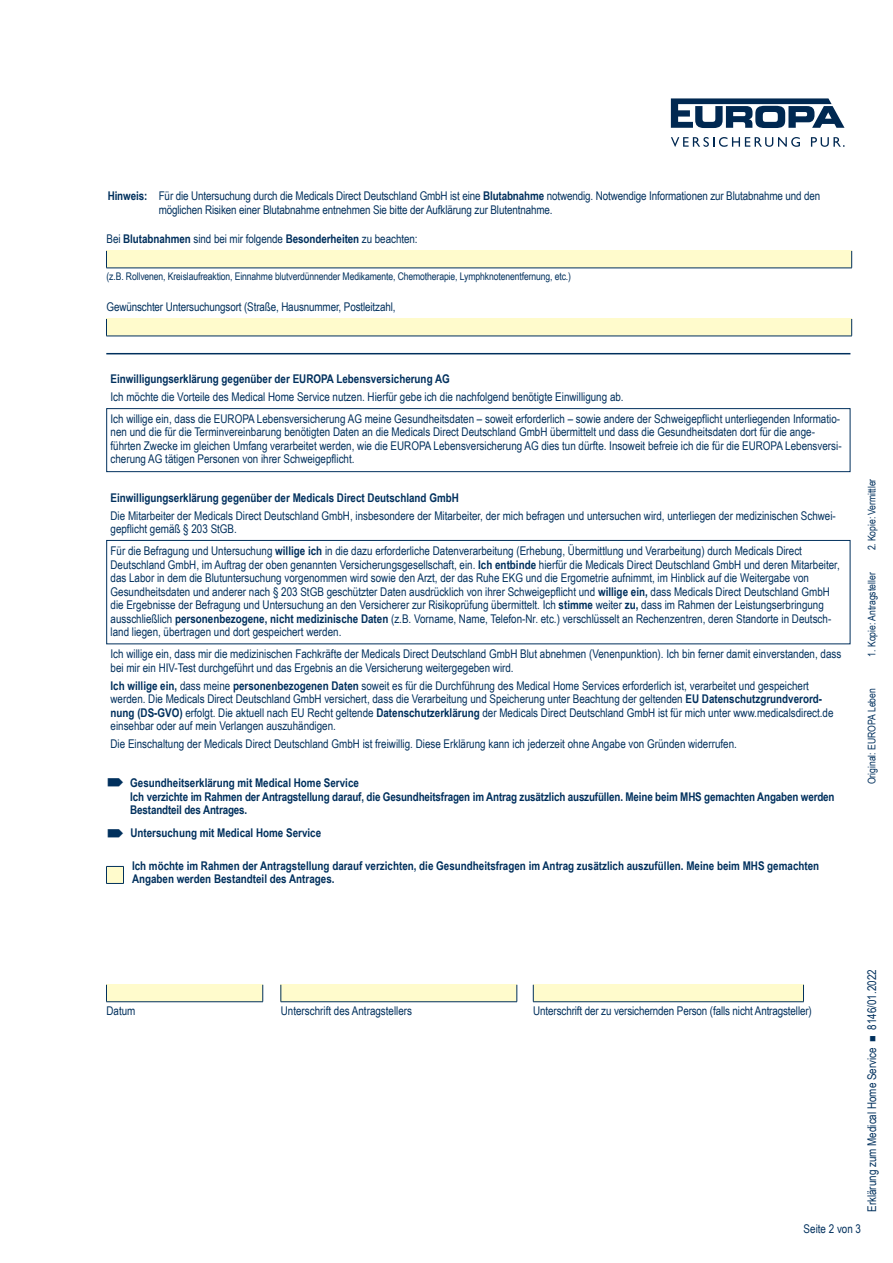
<style>
.page{position:relative;width:893px;height:1263px;background:#fff}
.page>*{position:absolute;margin:0;border:0;box-sizing:border-box;transform-origin:0 0}
.t1{font:12px/13.5px "Arial Narrow";color:#00305d}
.t2{font:700 12px/13.5px "Arial Narrow";color:#00305d}
.t3{font:10.5px "Arial Narrow";letter-spacing:-.01em;color:#00305d}
.s1{font-weight:700}
</style>
<div class="page">
<svg style="left:671px;top:98px;width:173px;height:30px"></svg>
<svg style="left:671px;top:137px;width:129px;height:10px"></svg>
<svg style="left:811px;top:137px;width:34px;height:10px"></svg>
<div style="left:106px;top:408px;width:744px;height:64px;border:1px solid #00305d"></div>
<div style="left:106px;top:540px;width:744px;height:104px;border:1px solid #00305d"></div>
<div style="left:106px;top:251px;width:746px;height:17px;background:#fffbcc"></div>
<svg style="left:106px;top:251px;width:1px;height:17px"></svg>
<svg style="left:851px;top:251px;width:1px;height:17px"></svg>
<hr style="left:106px;top:268px;width:746px;height:1px;background:#00305d">
<div style="left:106px;top:319px;width:746px;height:17px;background:#fffbcc"></div>
<svg style="left:106px;top:319px;width:1px;height:17px"></svg>
<svg style="left:851px;top:319px;width:1px;height:17px"></svg>
<hr style="left:106px;top:336px;width:746px;height:1px;background:#00305d">
<hr style="left:106px;top:353px;width:744px;height:1px;background:#00305d">
<svg style="left:106px;top:866px;width:18px;height:18px"></svg>
<div style="left:106px;top:985px;width:157px;height:17px;background:#fffbcc"></div>
<svg style="left:106px;top:985px;width:1px;height:16px"></svg>
<svg style="left:262px;top:985px;width:1px;height:16px"></svg>
<hr style="left:106px;top:1001px;width:157px;height:1px;background:#00305d">
<div style="left:281px;top:985px;width:236px;height:17px;background:#fffbcc"></div>
<svg style="left:281px;top:985px;width:1px;height:16px"></svg>
<svg style="left:517px;top:985px;width:1px;height:16px"></svg>
<hr style="left:281px;top:1001px;width:236px;height:1px;background:#00305d">
<div style="left:533px;top:985px;width:270px;height:17px;background:#fffbcc"></div>
<svg style="left:533px;top:985px;width:1px;height:16px"></svg>
<svg style="left:803px;top:985px;width:1px;height:16px"></svg>
<hr style="left:533px;top:1001px;width:271px;height:1px;background:#00305d">
<p class="t1" style="left:159px;top:189px;width:663px;text-indent:-51px"><span class="s1">Hinweis:</span> Für die Untersuchung durch die Medicals Direct Deutschland GmbH ist eine <span class="s1">Blutabnahme</span> notwendig. Notwendige Informationen zur Blutabnahme und den möglichen Risiken einer Blutabnahme entnehmen Sie bitte der Aufklärung zur Blutentnahme.</p>
<p class="t1" style="left:106px;top:231px;width:313px">Bei <span class="s1">Blutabnahmen</span> sind bei mir folgende <span class="s1">Besonderheiten</span> zu beachten:</p>
<p class="t3" style="left:106px;top:269px;width:466px">(z.B. Rollvenen, Kreislaufreaktion, Einnahme blutverdünnender Medikamente, Chemotherapie, Lymphknotenentfernung, etc.)</p>
<p class="t1" style="left:106px;top:299px;width:290px">Gewünschter Untersuchungsort (Straße, Hausnummer, Postleitzahl,</p>
<p class="t2" style="left:111px;top:371px;width:341px">Einwilligungserklärung gegenüber der EUROPA Lebensversicherung AG</p>
<p class="t1" style="left:111px;top:385px;width:731px;line-height:22px">Ich möchte die Vorteile des Medical Home Service nutzen. Hierfür gebe ich die nachfolgend benötigte Einwilligung ab.<br>Ich willige ein, dass die EUROPA Lebensversicherung AG meine Gesundheitsdaten – soweit erforderlich – sowie andere der Schweigepflicht unterliegenden Informatio-</p>
<p class="t1" style="left:111px;top:425px;width:732px">nen und die für die Terminvereinbarung benötigten Daten an die Medicals Direct Deutschland GmbH übermittelt und dass die Gesundheitsdaten dort für die ange&shy;führten Zwecke im gleichen Umfang verarbeitet werden, wie die EUROPA Lebensversicherung AG dies tun dürfte. Insoweit befreie ich die für die EUROPA Lebensversi&shy;cherung AG tätigen Personen von ihrer Schweigepflicht.</p>
<p class="t2" style="left:111px;top:490px;width:350px">Einwilligungserklärung gegenüber der Medicals Direct Deutschland GmbH</p>
<p class="t1" style="left:111px;top:508px;width:727px">Die Mitarbeiter der Medicals Direct Deutschland GmbH, insbesondere der Mitarbeiter, der mich befragen und untersuchen wird, unterliegen der medizinischen Schwei&shy;gepflicht gemäß § 203 StGB.</p>
<p class="t1" style="left:111px;top:544px;width:731px">Für die Befragung und Untersuchung <span class="s1">willige ich</span> in die dazu erforderliche Datenverarbeitung (Erhebung, Übermittlung und Verarbeitung) durch Medicals Direct Deutschland GmbH, im Auftrag der oben genannten Versicherungsgesellschaft, ein. <span class="s1">Ich entbinde</span> hierfür die Medicals Direct Deutschland GmbH und deren Mitarbeiter, das Labor in dem die Blutuntersuchung vorgenommen wird sowie den Arzt, der das Ruhe EKG und die Ergometrie aufnimmt, im Hinblick auf die Weitergabe von Gesundheitsdaten und anderer nach § 203 StGB geschützter Daten ausdrücklich von ihrer Schweigepflicht und <span class="s1">willige ein,</span> dass Medicals Direct Deutschland GmbH die Ergebnisse der Befragung und Untersuchung an den Versicherer zur Risikoprüfung übermittelt. Ich <span class="s1">stimme</span> weiter <span class="s1">zu,</span> dass im Rahmen der Leistungserbringung ausschließlich <span class="s1">personenbezogene, nicht medizinische Daten</span> (z.B. Vorname, Name, Telefon-Nr. etc.) verschlüsselt an Rechenzentren, deren Standorte in Deutsch&shy;land liegen, übertragen und dort gespeichert werden.</p>
<p class="t1" style="left:111px;top:647px;width:732px">Ich willige ein, dass mir die medizinischen Fachkräfte der Medicals Direct Deutschland GmbH Blut abnehmen (Venenpunktion). Ich bin ferner damit einverstanden, dass bei mir ein HIV-Test durchgeführt und das Ergebnis an die Versicherung weitergegeben wird.</p>
<p class="t1" style="left:111px;top:678px;width:724px"><span class="s1">Ich willige ein,</span> dass meine <span class="s1">personenbezogenen Daten</span> soweit es für die Durchführung des Medical Home Services erforderlich ist, verarbeitet und gespeichert werden. Die Medicals Direct Deutschland GmbH versichert, dass die Verarbeitung und Speicherung unter Beachtung der geltenden <span class="s1">EU Datenschutzgrundverord&shy;nung (DS-GVO)</span> erfolgt. Die aktuell nach EU Recht geltende <span class="s1">Datenschutzerklärung</span> der Medicals Direct Deutschland GmbH ist für mich unter www.medicalsdirect.de einsehbar oder auf mein Verlangen auszuhändigen.</p>
<p class="t1" style="left:111px;top:736px;width:628px">Die Einschaltung der Medicals Direct Deutschland GmbH ist freiwillig. Diese Erklärung kann ich jederzeit ohne Angabe von Gründen widerrufen.</p>
<p class="t2" style="left:130px;top:775px;width:706px">Gesundheitserklärung mit Medical Home Service<br>Ich verzichte im Rahmen der Antragstellung darauf, die Gesundheitsfragen im Antrag zusätzlich auszufüllen. Meine beim MHS gemachten Angaben werden<br>Bestandteil des Antrages.</p>
<p class="t2" style="left:130px;top:826px;width:192px">Untersuchung mit Medical Home Service</p>
<p class="t2" style="left:132px;top:858px;width:689px">Ich möchte im Rahmen der Antragstellung darauf verzichten, die Gesundheitsfragen im Antrag zusätzlich auszufüllen. Meine beim MHS gemachten<br>Angaben werden Bestandteil des Antrages.</p>
<p class="t3" style="left:864px;top:550px;width:73px;rotate:-90deg">2. Kopie: Vermittler</p>
<p class="t3" style="left:864px;top:657px;width:86px;rotate:-90deg">1. Kopie: Antragsteller</p>
<p class="t3" style="left:864px;top:784px;width:98px;rotate:-90deg">Original: EUROPA Leben</p>
<p class="t1" style="left:106px;top:1003px;width:30px">Datum</p>
<p class="t1" style="left:281px;top:1003px;width:133px">Unterschrift des Antragstellers</p>
<p class="t1" style="left:533px;top:1003px;width:280px">Unterschrift der zu versichernden Person (falls nicht Antragsteller)</p>
<p class="t1" style="left:865px;top:1212px;width:244px;rotate:-90deg">Erklärung zum Medical Home Service ■ 8146/01.2022</p>
<p class="t1" style="left:804px;top:1222px;width:59px">Seite 2 von 3</p>
</div>
